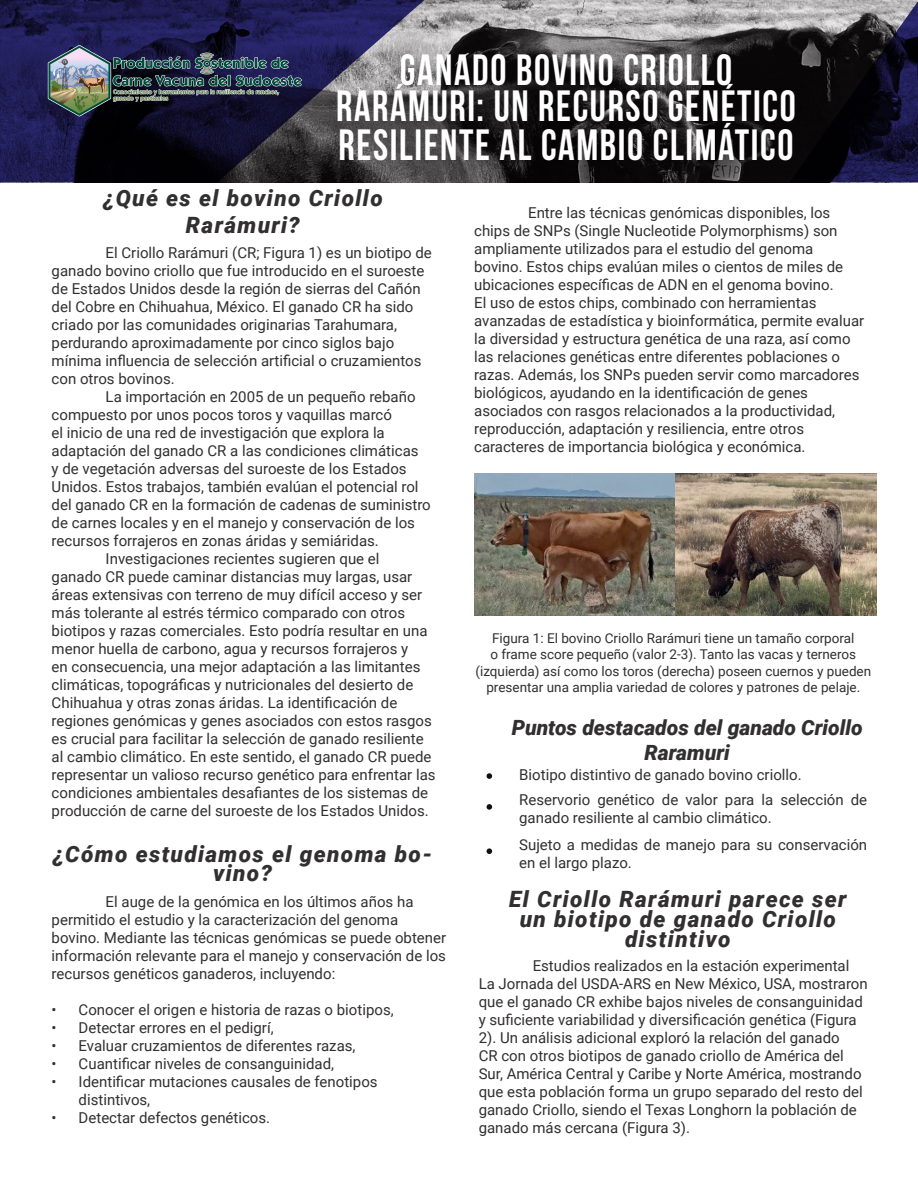
<style>
.page{position:relative;width:918px;height:1188px;background:#fff}
.page>*{position:absolute;margin:0;border:0;box-sizing:border-box;transform-origin:0 0}
.Text_Left_Justify{font:700 43.8px/37.5px "Bebas Neue";letter-spacing:.04em;color:#fff;text-align:center;scale:.93 1}
.Text_Left_Justify-2{font:italic 900 22.5px/19.5px "Roboto";letter-spacing:.06em;color:#312f30;text-align:center}
.Text_Left_Justify-3{font:italic 900 21px/25.2px "Roboto";color:#312f30;text-align:center}
.Text_Left_Justify-4{font:15px/18px "Roboto";color:#312f30}
.Text_Left_Justify-5{font:13.5px/16.2px "Roboto";color:#312f30;text-align:center}
</style>
<div class="page">
<svg style="left:0;top:0;width:918px;height:183px;background:#403e3f"></svg>
<svg style="left:0;top:0;width:424px;height:182px;background:#2d2b49"></svg>
<svg style="left:789px;top:0;width:129px;height:182px;background:#272633"></svg>
<img style="left:44px;top:43px;width:262px;height:75px">
<img style="left:474px;top:474px;width:403px;height:142px">
<svg style="left:487px;top:773px;width:5px;height:6px"></svg>
<svg style="left:487px;top:804px;width:5px;height:6px"></svg>
<svg style="left:487px;top:848px;width:5px;height:6px"></svg>
<p class="Text_Left_Justify" style="left:336px;top:50px;width:496px">GANADO BOVINO CRIOLLO<br>RARÁMURI: UN RECURSO GENÉTICO<br>RESILIENTE AL CAMBIO CLIMÁTICO</p>
<p class="Text_Left_Justify-2" style="left:103px;top:184px;width:281px;line-height:27px">¿Qué es el bovino Criollo<br>Rarámuri?</p>
<p class="Text_Left_Justify-4" style="left:52px;top:243px;width:382px;text-indent:54px">El Criollo Rarámuri (CR; Figura 1) es un biotipo de ganado bovino criollo que fue introducido en el suroeste de Estados Unidos desde la región de sierras del Cañón del Cobre en Chihuahua, México. El ganado CR ha sido criado por las comunidades originarias Tarahumara, perdurando aproximadamente por cinco siglos bajo mínima influencia de selección artificial o cruzamientos con otros bovinos.</p>
<p class="Text_Left_Justify-4" style="left:52px;top:387px;width:381px;text-indent:54px">La importación en 2005 de un pequeño rebaño compuesto por unos pocos toros y vaquillas marcó<br>el inicio de una red de investigación que explora la adaptación del ganado CR a las condiciones climáticas<br>y de vegetación adversas del suroeste de los Estados Unidos. Estos trabajos, también evalúan el potencial rol del ganado CR en la formación de cadenas de suministro de carnes locales y en el manejo y conservación de los recursos forrajeros en zonas áridas y semiáridas.</p>
<p class="Text_Left_Justify-4" style="left:52px;top:549px;width:385px;text-indent:54px">Investigaciones recientes sugieren que el<br>ganado CR puede caminar distancias muy largas, usar áreas extensivas con terreno de muy difícil acceso y ser más tolerante al estrés térmico comparado con otros biotipos y razas comerciales. Esto podría resultar en una menor huella de carbono, agua y recursos forrajeros y<br>en consecuencia, una mejor adaptación a las limitantes climáticas, topográficas y nutricionales del desierto de Chihuahua y otras zonas áridas. La identificación de regiones genómicas y genes asociados con estos rasgos es crucial para facilitar la selección de ganado resiliente al cambio climático. En este sentido, el ganado CR puede representar un valioso recurso genético para enfrentar las condiciones ambientales desafiantes de los sistemas de producción de carne del suroeste de los Estados Unidos.</p>
<p class="Text_Left_Justify-2" style="left:53px;top:843px;width:381px">¿Cómo estudiamos el genoma bo&shy;vino?</p>
<p class="Text_Left_Justify-4" style="left:52px;top:892px;width:396px;text-indent:54px">El auge de la genómica en los últimos años ha permitido el estudio y la caracterización del genoma bovino. Mediante las técnicas genómicas se puede obtener información relevante para el manejo y conservación de los recursos genéticos ganaderos, incluyendo:</p>
<p class="Text_Left_Justify-4" style="left:52px;top:1000px;width:344px">• Conocer el origen e historia de razas o biotipos,</p>
<p class="Text_Left_Justify-4" style="left:52px;top:1018px;width:224px">• Detectar errores en el pedigrí,</p>
<p class="Text_Left_Justify-4" style="left:52px;top:1036px;width:305px">• Evaluar cruzamientos de diferentes razas,</p>
<p class="Text_Left_Justify-4" style="left:52px;top:1054px;width:284px">• Cuantificar niveles de consanguinidad,</p>
<p class="Text_Left_Justify-4" style="left:79px;top:1072px;width:300px;text-indent:-27px">• Identificar mutaciones causales de fenotipos distintivos,</p>
<p class="Text_Left_Justify-4" style="left:52px;top:1108px;width:220px">• Detectar defectos genéticos.</p>
<p class="Text_Left_Justify-4" style="left:474px;top:203px;width:392px;text-indent:54px">Entre las técnicas genómicas disponibles, los chips de SNPs (Single Nucleotide Polymorphisms) son ampliamente utilizados para el estudio del genoma bovino. Estos chips evalúan miles o cientos de miles de ubicaciones específicas de ADN en el genoma bovino.<br>El uso de estos chips, combinado con herramientas avanzadas de estadística y bioinformática, permite evaluar la diversidad y estructura genética de una raza, así como las relaciones genéticas entre diferentes poblaciones o razas. Además, los SNPs pueden servir como marcadores biológicos, ayudando en la identificación de genes asociados con rasgos relacionados a la productividad, reproducción, adaptación y resiliencia, entre otros caracteres de importancia biológica y económica.</p>
<p class="Text_Left_Justify-5" style="left:475px;top:630px;width:397px">Figura 1: El bovino Criollo Rarámuri tiene un tamaño corporal<br>o frame score pequeño (valor 2-3). Tanto las vacas y terneros (izquierda) así como los toros (derecha) poseen cuernos y pueden presentar una amplia variedad de colores y patrones de pelaje.</p>
<p class="Text_Left_Justify-3" style="left:512px;top:714px;width:352px">Puntos destacados del ganado Criollo<br>Raramuri</p>
<p class="Text_Left_Justify-4" style="left:519px;top:765px;width:284px">Biotipo distintivo de ganado bovino criollo.</p>
<p class="Text_Left_Justify-4" style="left:519px;top:790px;width:350px">Reservorio genético de valor para la selección de ganado resiliente al cambio climático.</p>
<p class="Text_Left_Justify-4" style="left:519px;top:835px;width:349px">Sujeto a medidas de manejo para su conservación en el largo plazo.</p>
<p class="Text_Left_Justify-2" style="left:509px;top:889px;width:339px">El Criollo Rarámuri parece ser un biotipo de ganado Criollo distintivo</p>
<p class="Text_Left_Justify-4" style="left:479px;top:956px;width:391px;text-indent:54px">Estudios realizados en la estación experimental La Jornada del USDA-ARS en New México, USA, mostraron que el ganado CR exhibe bajos niveles de consanguinidad y suficiente variabilidad y diversificación genética (Figura 2). Un análisis adicional exploró la relación del ganado<br>CR con otros biotipos de ganado criollo de América del Sur, América Central y Caribe y Norte América, mostrando que esta población forma un grupo separado del resto del ganado Criollo, siendo el Texas Longhorn la población de ganado más cercana (Figura 3).</p>
</div>
